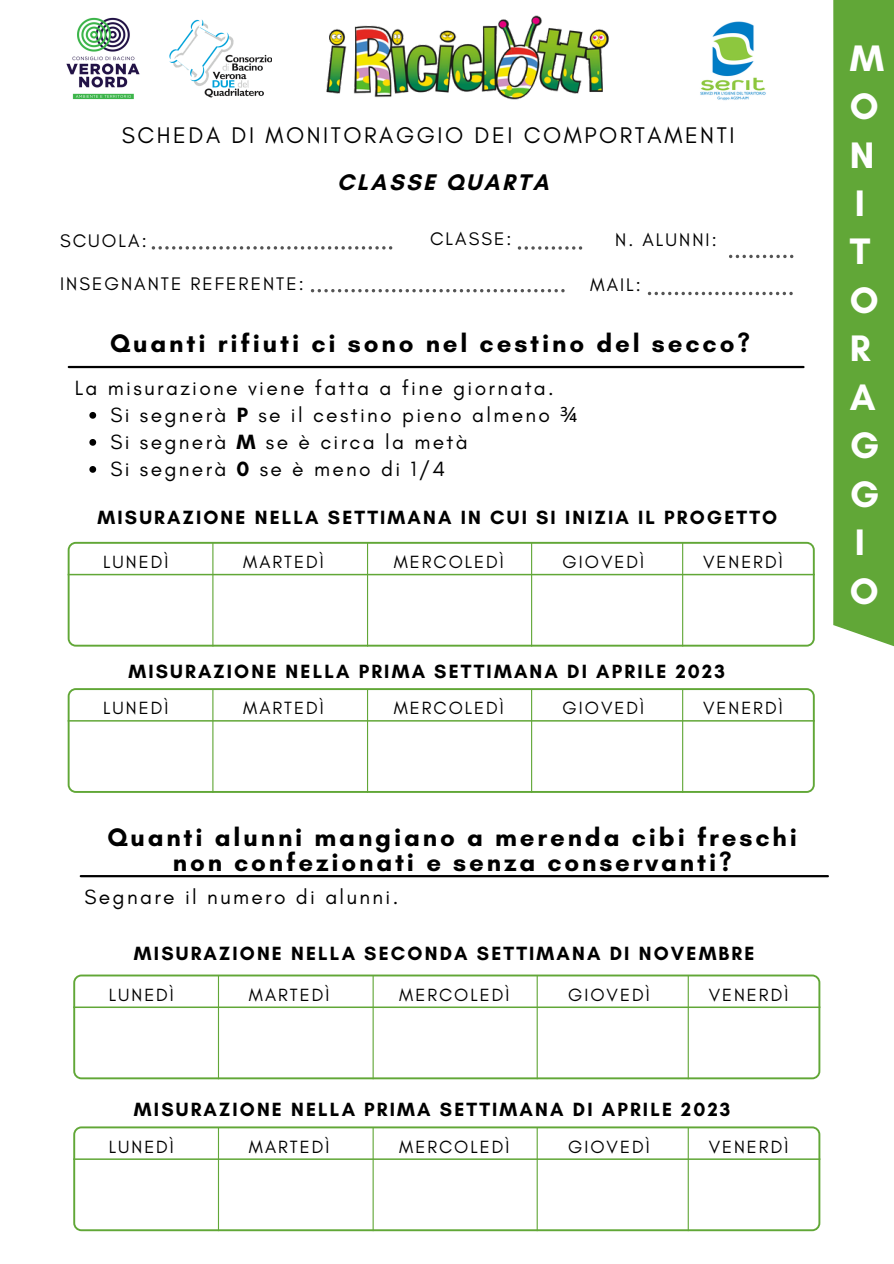
<style>
.page{position:relative;width:894px;height:1264px;background:#fff}
.page>*{position:absolute;margin:0;border:0;box-sizing:border-box;transform-origin:0 0}
.t1{font:700 37.5px/48.4px "Glacial Indifference";color:#fff}
.t2{font:700 25.8px/24.8px "Glacial Indifference";letter-spacing:.11em;color:#000;text-align:center}
.t3{font:23.1px "Glacial Indifference";letter-spacing:.11em;color:#000}
.t4{font:700 23.1px "Glacial Indifference";letter-spacing:.11em;color:#000}
.t5{font:21px/27px "Glacial Indifference";letter-spacing:.11em;color:#000}
.t6{font:700 19.5px "Glacial Indifference";letter-spacing:.11em;color:#000}
.t7{font:18.6px "Glacial Indifference";letter-spacing:.11em;color:#000}
.t8{font:18px "Glacial Indifference";letter-spacing:.11em;color:#000}
.s1{font-weight:700}
.s2{font-family:"Noto Sans"}
</style>
<div class="page">
<div style="left:833px;top:0;width:60px;height:646px;background:#61a737"></div>
<svg style="left:89px;top:412px;width:7px;height:7px"></svg>
<svg style="left:89px;top:439px;width:7px;height:7px"></svg>
<svg style="left:89px;top:466px;width:7px;height:7px"></svg>
<hr style="left:69px;top:366px;width:734px;height:2px;background:#000">
<svg style="left:68px;top:542px;width:746px;height:104px"></svg>
<hr style="left:68px;top:573px;width:746px;height:2px;background:#61a737">
<hr style="left:212px;top:543px;width:1px;height:103px;background:#61a737">
<hr style="left:367px;top:543px;width:1px;height:103px;background:#61a737">
<hr style="left:531px;top:543px;width:1px;height:103px;background:#61a737">
<hr style="left:682px;top:543px;width:1px;height:103px;background:#61a737">
<hr style="left:81px;top:875px;width:746px;height:2px;background:#000">
<svg style="left:68px;top:688px;width:746px;height:105px"></svg>
<hr style="left:68px;top:720px;width:746px;height:1px;background:#61a737">
<hr style="left:212px;top:689px;width:1px;height:103px;background:#61a737">
<hr style="left:367px;top:689px;width:1px;height:103px;background:#61a737">
<hr style="left:531px;top:689px;width:1px;height:103px;background:#61a737">
<hr style="left:682px;top:689px;width:1px;height:103px;background:#61a737">
<svg style="left:73px;top:974px;width:747px;height:105px"></svg>
<hr style="left:73px;top:1006px;width:747px;height:2px;background:#61a737">
<hr style="left:218px;top:975px;width:1px;height:104px;background:#61a737">
<hr style="left:372px;top:975px;width:1px;height:104px;background:#61a737">
<hr style="left:536px;top:975px;width:1px;height:104px;background:#61a737">
<hr style="left:687px;top:975px;width:1px;height:104px;background:#61a737">
<svg style="left:73px;top:1126px;width:747px;height:105px"></svg>
<hr style="left:73px;top:1158px;width:747px;height:2px;background:#61a737">
<hr style="left:218px;top:1127px;width:1px;height:104px;background:#61a737">
<hr style="left:372px;top:1127px;width:1px;height:104px;background:#61a737">
<hr style="left:536px;top:1127px;width:1px;height:104px;background:#61a737">
<hr style="left:687px;top:1127px;width:1px;height:104px;background:#61a737">
<svg style="left:152px;top:246px;width:240px;height:3px"></svg>
<svg style="left:517px;top:246px;width:65px;height:4px"></svg>
<svg style="left:729px;top:255px;width:64px;height:3px"></svg>
<svg style="left:311px;top:289px;width:253px;height:3px"></svg>
<svg style="left:647px;top:292px;width:145px;height:3px"></svg>
<img style="left:326px;top:15px;width:283px;height:85px">
<img style="left:169px;top:19px;width:102px;height:78px">
<img style="left:700px;top:21px;width:66px;height:80px">
<img style="left:66px;top:17px;width:74px;height:83px">
<p class="t3" style="left:122px;top:121px;width:614px">SCHEDA DI MONITORAGGIO DEI COMPORTAMENTI</p>
<p class="t4" style="left:337px;top:168px;width:213px">CLASSE QUARTA</p>
<p class="t7" style="left:60px;top:229px;width:88px">SCUOLA:</p>
<p class="t7" style="left:430px;top:227px;width:83px">CLASSE:</p>
<p class="t7" style="left:615px;top:228px;width:103px">N. ALUNNI:</p>
<p class="t7" style="left:60px;top:272px;width:245px">INSEGNANTE REFERENTE:</p>
<p class="t7" style="left:590px;top:273px;width:52px">MAIL:</p>
<h2 class="t2" style="left:110px;top:331px;width:641px">Quanti rifiuti ci sono nel cestino del secco?</h2>
<p class="t5" style="left:75px;top:374px;width:480px">La misurazione viene fatta a fine giornata.</p>
<p class="t5" style="left:110px;top:401px;width:467px">Si segnerà <span class="s1">P</span> se il cestino pieno almeno <span class="s2">¾<br></span>Si segnerà <span class="s1">M</span> se è circa la metà<br>Si segnerà <span class="s1">0</span> se è meno di 1/4</p>
<p class="t6" style="left:97px;top:505px;width:681px">MISURAZIONE NELLA SETTIMANA IN CUI SI INIZIA IL PROGETTO</p>
<p class="t8" style="left:103px;top:551px;width:67px">LUNEDÌ</p>
<p class="t8" style="left:243px;top:551px;width:82px">MARTEDÌ</p>
<p class="t8" style="left:393px;top:551px;width:112px">MERCOLEDÌ</p>
<p class="t8" style="left:562px;top:551px;width:83px">GIOVEDÌ</p>
<p class="t8" style="left:702px;top:551px;width:81px">VENERDÌ</p>
<p class="t6" style="left:128px;top:659px;width:598px">MISURAZIONE NELLA PRIMA SETTIMANA DI APRILE 2023</p>
<p class="t8" style="left:103px;top:697px;width:67px">LUNEDÌ</p>
<p class="t8" style="left:243px;top:697px;width:82px">MARTEDÌ</p>
<p class="t8" style="left:393px;top:697px;width:112px">MERCOLEDÌ</p>
<p class="t8" style="left:562px;top:697px;width:83px">GIOVEDÌ</p>
<p class="t8" style="left:702px;top:697px;width:81px">VENERDÌ</p>
<h2 class="t2" style="left:107px;top:824px;width:691px">Quanti alunni mangiano a merenda cibi freschi non confezionati e senza conservanti?</h2>
<p class="t5" style="left:84px;top:883px;width:315px">Segnare il numero di alunni.</p>
<p class="t6" style="left:134px;top:941px;width:622px">MISURAZIONE NELLA SECONDA SETTIMANA DI NOVEMBRE</p>
<p class="t8" style="left:109px;top:983px;width:67px">LUNEDÌ</p>
<p class="t8" style="left:249px;top:983px;width:82px">MARTEDÌ</p>
<p class="t8" style="left:399px;top:983px;width:112px">MERCOLEDÌ</p>
<p class="t8" style="left:568px;top:983px;width:83px">GIOVEDÌ</p>
<p class="t8" style="left:708px;top:983px;width:81px">VENERDÌ</p>
<p class="t6" style="left:134px;top:1097px;width:598px">MISURAZIONE NELLA PRIMA SETTIMANA DI APRILE 2023</p>
<p class="t8" style="left:109px;top:1135px;width:67px">LUNEDÌ</p>
<p class="t8" style="left:249px;top:1135px;width:82px">MARTEDÌ</p>
<p class="t8" style="left:399px;top:1135px;width:112px">MERCOLEDÌ</p>
<p class="t8" style="left:568px;top:1135px;width:83px">GIOVEDÌ</p>
<p class="t8" style="left:708px;top:1135px;width:81px">VENERDÌ</p>
<h1 class="t1" style="left:849px;top:33px;width:36px">M<br>O<br>N<br>I<br>T<br>O<br>R<br>A<br>G<br>G<br>I<br>O</h1>
</div>
